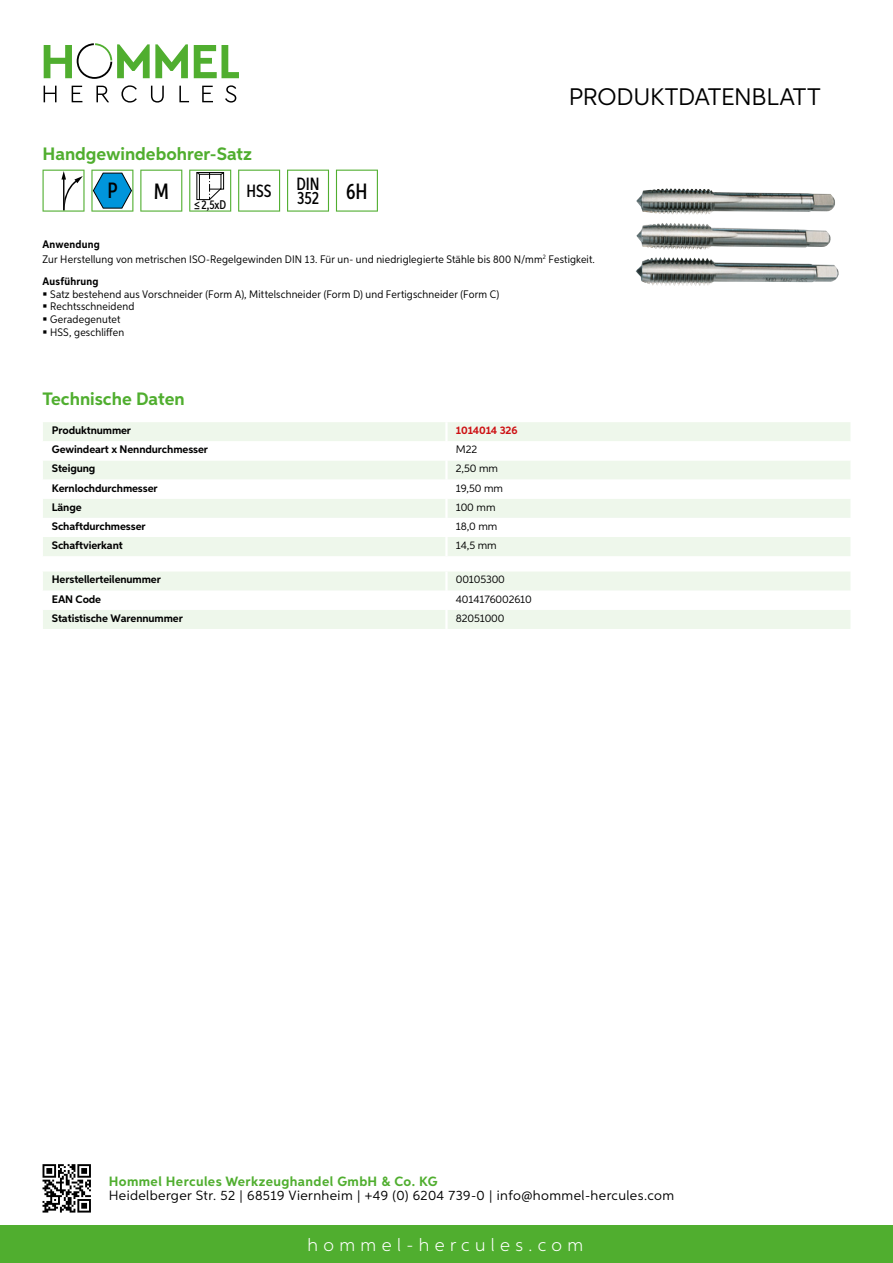
<style>
.page{position:relative;width:893px;height:1263px;background:#fff}
.page>*{position:absolute;margin:0;border:0;box-sizing:border-box;transform-origin:0 0}
.t1{font:24px "Aspira";letter-spacing:-.01em;color:#000}
.t2{font:500 22.2px "Aspira XX Nar";color:#000}
.t3{font:700 18px "Aspira";color:#50ae2f}
.t4{font:300 18px "Aspira";letter-spacing:.3em;color:#fff}
.t5{font:500 17.85px/14.9px "Aspira XX Nar";color:#000}
.t6{font:13.5px "Aspira";letter-spacing:.03em;color:#000}
.t7{font:700 13.5px "Aspira";letter-spacing:.03em;color:#50ae2f}
.t8{font:500 12.6px "Aspira XX Nar";color:#000}
.t9{font:10.95px/12.8px "Aspira Nar";letter-spacing:.015em;color:#000}
.t10{font:700 10.95px "Aspira";letter-spacing:-.01em;color:#000}
.t11{font:10.95px "Aspira";letter-spacing:-.01em;color:#000}
.t12{font:700 10.95px "Aspira";letter-spacing:-.01em;color:#cd1013}
.t13{font:700 10.95px "Aspira Nar";letter-spacing:.02em;color:#000}
.s1{font-weight:700}
</style>
<div class="page">
<div style="left:0;top:1226px;width:893px;height:37px;background:#50ae2f"></div>
<svg style="left:43px;top:1164px;width:48px;height:48px"></svg>
<svg style="left:194px;top:45px;width:45px;height:33px"></svg>
<svg style="left:44px;top:43px;width:144px;height:36px"></svg>
<svg style="left:44px;top:86px;width:13px;height:16px"></svg>
<svg style="left:72px;top:86px;width:10px;height:16px"></svg>
<svg style="left:96px;top:86px;width:13px;height:16px"></svg>
<svg style="left:121px;top:85px;width:16px;height:18px"></svg>
<svg style="left:151px;top:86px;width:13px;height:17px"></svg>
<svg style="left:179px;top:86px;width:10px;height:16px"></svg>
<svg style="left:202px;top:86px;width:11px;height:16px"></svg>
<svg style="left:225px;top:85px;width:11px;height:18px"></svg>
<div style="left:43px;top:422px;width:807px;height:134px;background:#eef7eb"></div>
<svg style="left:43px;top:441px;width:807px;height:96px"></svg>
<hr style="left:445px;top:422px;width:3px;height:19px;background:#fff">
<hr style="left:445px;top:441px;width:3px;height:19px;background:#fff">
<hr style="left:445px;top:460px;width:3px;height:20px;background:#fff">
<hr style="left:445px;top:480px;width:3px;height:19px;background:#fff">
<hr style="left:445px;top:499px;width:3px;height:19px;background:#fff">
<hr style="left:445px;top:518px;width:3px;height:19px;background:#fff">
<hr style="left:445px;top:537px;width:3px;height:19px;background:#fff">
<svg style="left:43px;top:572px;width:807px;height:57px"></svg>
<hr style="left:445px;top:610px;width:3px;height:19px;background:#fff">
<svg style="left:43px;top:170px;width:42px;height:42px"></svg>
<svg style="left:91px;top:170px;width:42px;height:42px"></svg>
<svg style="left:140px;top:170px;width:42px;height:42px"></svg>
<svg style="left:189px;top:170px;width:42px;height:42px"></svg>
<svg style="left:238px;top:170px;width:42px;height:42px"></svg>
<svg style="left:287px;top:170px;width:42px;height:42px"></svg>
<svg style="left:336px;top:170px;width:42px;height:42px"></svg>
<img style="left:636px;top:189px;width:199px;height:26px">
<h3 class="t3" style="left:43px;top:142px;width:211px">Handgewindebohrer-Satz</h3>
<h2 class="t2" style="left:108px;top:177px;width:12px">P</h2>
<h2 class="t2" style="left:154px;top:178px;width:17px">M</h2>
<p class="t8" style="left:194px;top:197px;width:34px">≤2,5xD</p>
<h3 class="t5" style="left:247px;top:183px;width:27px">HSS</h3>
<h3 class="t5" style="left:296px;top:176px;width:73px">DIN<br>352 <sup>6H</sup></h3>
<h1 class="t1" style="left:569px;top:82px;width:253px">Produktdatenblatt</h1>
<p class="t9" style="left:43px;top:236px;width:554px;line-height:15.1px"><span class="s1">Anwendung<br></span>Zur Herstellung von metrischen ISO-Regelgewinden DIN 13. Für un- und niedriglegierte Stähle bis 800 N/mm<sup>2</sup> Festigkeit.</p>
<p class="t13" style="left:43px;top:274px;width:58px">Ausführung</p>
<p class="t9" style="left:50px;top:287px;width:451px">Satz bestehend aus Vorschneider (Form A), Mittelschneider (Form D) und Fertigschneider (Form C)<br>Rechtsschneidend<br>Geradegenutet<br>HSS, geschliffen</p>
<h3 class="t3" style="left:43px;top:388px;width:144px">Technische Daten</h3>
<p class="t10" style="left:52px;top:424px;width:81px">Produktnummer</p>
<p class="t12" style="left:456px;top:424px;width:63px">1014014 326</p>
<p class="t10" style="left:52px;top:443px;width:158px">Gewindeart x Nenndurchmesser</p>
<p class="t11" style="left:456px;top:443px;width:23px">M22</p>
<p class="t10" style="left:52px;top:462px;width:45px">Steigung</p>
<p class="t11" style="left:456px;top:462px;width:44px">2,50 mm</p>
<p class="t10" style="left:52px;top:481px;width:107px">Kernlochdurchmesser</p>
<p class="t11" style="left:456px;top:481px;width:49px">19,50 mm</p>
<p class="t10" style="left:52px;top:500px;width:31px">Länge</p>
<p class="t11" style="left:456px;top:500px;width:41px">100 mm</p>
<p class="t10" style="left:52px;top:519px;width:95px">Schaftdurchmesser</p>
<p class="t11" style="left:456px;top:519px;width:43px">18,0 mm</p>
<p class="t10" style="left:52px;top:538px;width:72px">Schaftvierkant</p>
<p class="t11" style="left:456px;top:538px;width:42px">14,5 mm</p>
<p class="t10" style="left:52px;top:573px;width:111px">Herstellerteilenummer</p>
<p class="t11" style="left:456px;top:573px;width:51px">00105300</p>
<p class="t10" style="left:52px;top:592px;width:51px">EAN Code</p>
<p class="t11" style="left:456px;top:592px;width:77px">4014176002610</p>
<p class="t10" style="left:52px;top:611px;width:132px">Statistische Warennummer</p>
<p class="t11" style="left:456px;top:611px;width:50px">82051000</p>
<p class="t7" style="left:109px;top:1172px;width:330px">Hommel Hercules Werkzeughandel GmbH &amp; Co. KG</p>
<p class="t6" style="left:109px;top:1187px;width:567px">Heidelberger Str. 52 | 68519 Viernheim | +49 (0) 6204 739-0 | info@hommel-hercules.com</p>
<h3 class="t4" style="left:307px;top:1234px;width:277px">hommel-hercules.com</h3>
</div>
